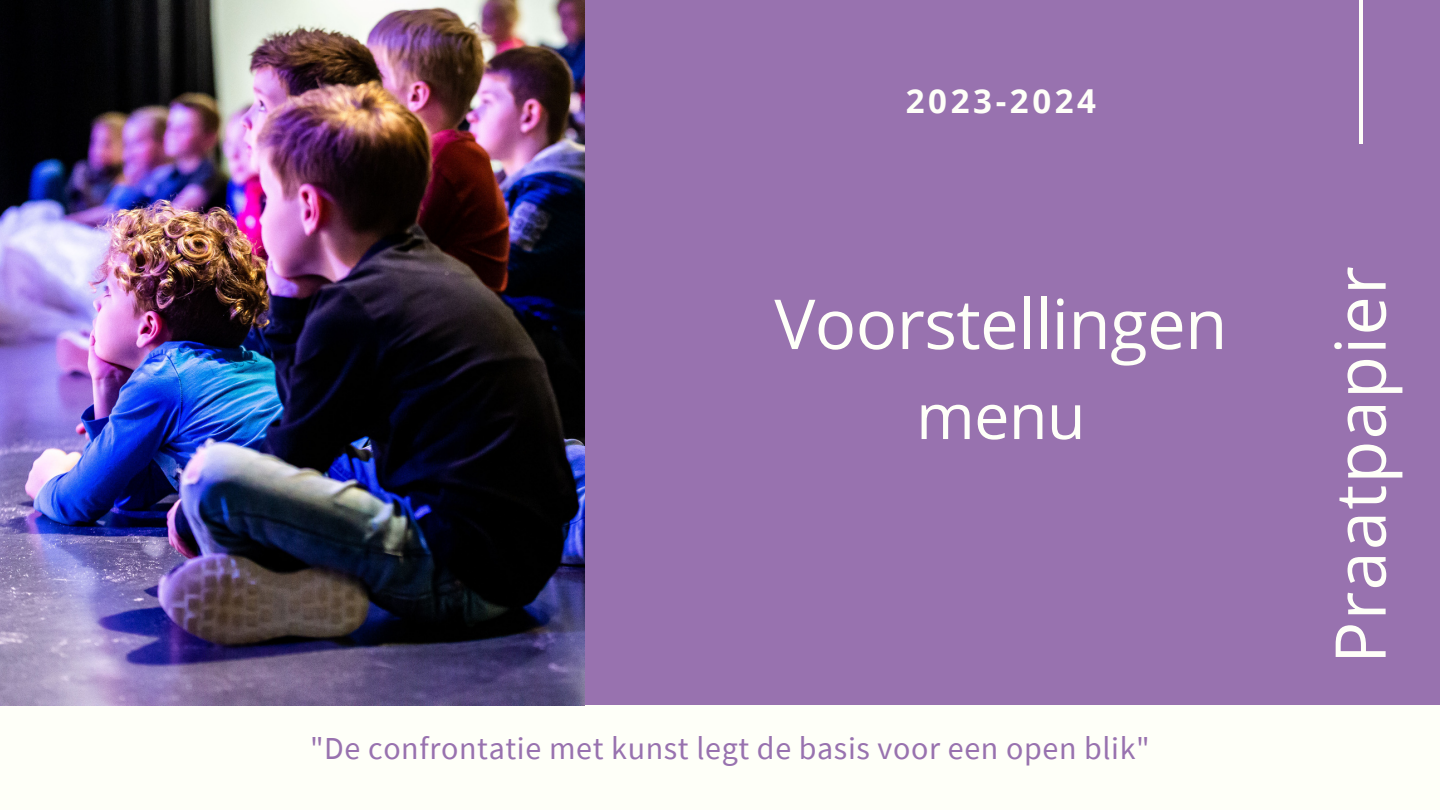
<style>
.page{position:relative;width:1440px;height:810px;background:#9872af}
.page>*{position:absolute;margin:0;border:0;box-sizing:border-box;transform-origin:0 0}
.t1{font:70px "Open Sans";letter-spacing:.02em;color:#fefff8}
.t2{font:69px "Open Sans";letter-spacing:-.01em;color:#fefff8}
.t3{font:63px "Open Sans";color:#fefff8}
.t4{font:700 33px "Open Sans";letter-spacing:.11em;color:#fefff8}
.t5{font:32px "Source Sans Pro";letter-spacing:.02em;color:#9872af}
</style>
<div class="page">
<div style="left:0;top:706px;width:1440px;height:104px;background:#fefff8"></div>
<img style="left:0;top:0;width:585px;height:706px">
<hr style="left:1359px;top:0;width:4px;height:143px;background:#fefff8">
<p class="t4" style="left:906px;top:78px;width:192px">2023-2024</p>
<p class="t2" style="left:774px;top:275px;width:455px">Voorstellingen</p>
<p class="t3" style="left:916px;top:372px;width:171px">menu</p>
<p class="t5" style="left:310px;top:728px;width:841px">"De confrontatie met kunst legt de basis voor een open blik"</p>
<p class="t1" style="left:1311px;top:664px;width:399px;rotate:-90deg">Praatpapier</p>
</div>
